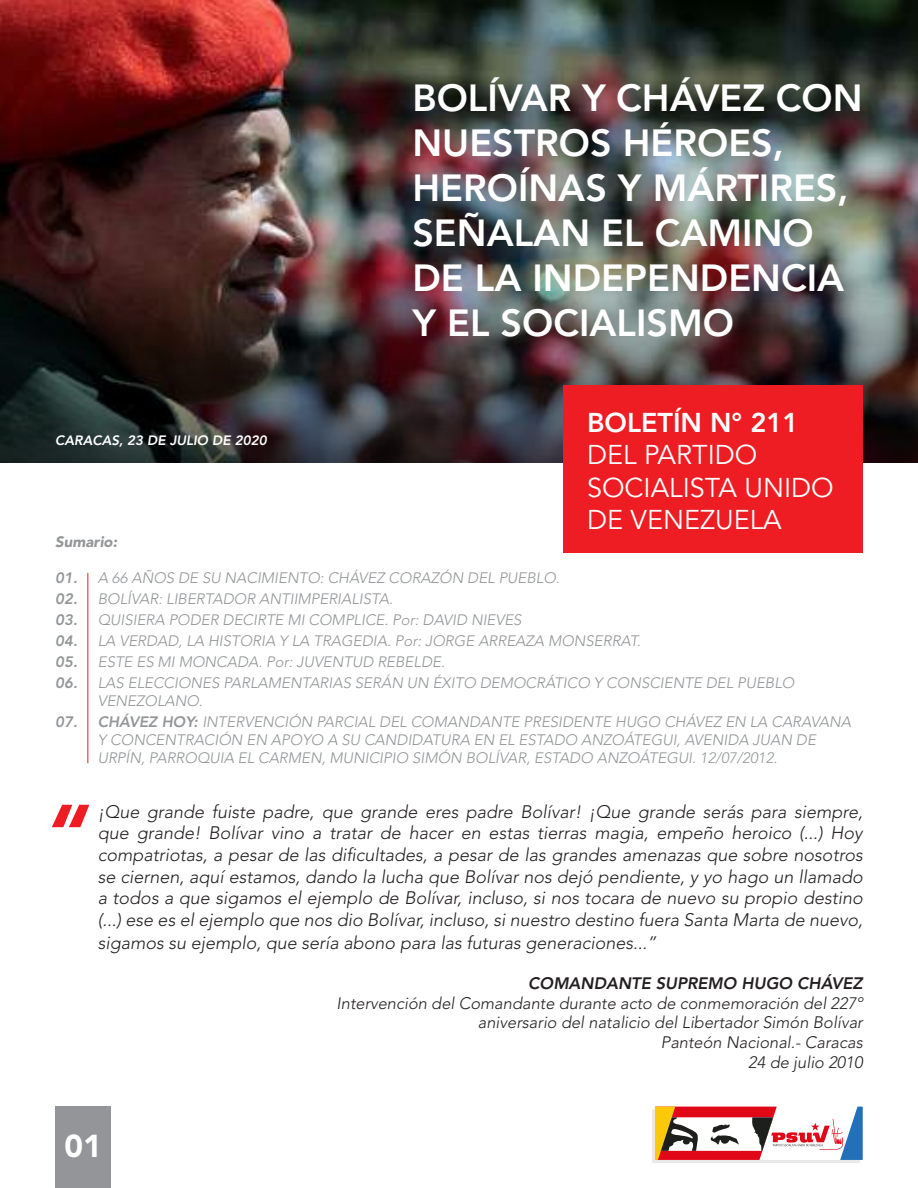
<style>
.page{position:relative;width:918px;height:1188px;background:#fff}
.page>*{position:absolute;margin:0;border:0;box-sizing:border-box;transform-origin:0 0}
.t1{font:italic 900 79.5px "Avenir LT Std";color:#ee1d23}
.t2{font:800 37.5px/45px "Avenir LT Std";color:#fff}
.t3{font:900 31.5px "Avenir LT Std";color:#fff}
.t4{font:27px/32.4px "Avenir LT Std";color:#fff}
.t5{font:800 27px "Avenir LT Std";color:#fff}
.t6{font:italic 300 18px/21.6px "Avenir LT Std";color:#231f20;text-align:justify}
.t7{font:italic 300 16.5px/19.8px "Avenir LT Std";color:#231f20;text-align:right}
.t8{font:italic 800 16.5px "Avenir LT Std";color:#231f20}
.t9{font:italic 300 15px/18px "Avenir LT Std";color:#939598}
.t10{font:italic 900 15px "Avenir LT Std";color:#939598}
.t11{font:italic 800 13.5px "Avenir LT Std";color:#fff}
.s1{font-weight:800}
</style>
<div class="page">
<img style="left:0;top:0;width:918px;height:259px">
<img style="left:0;top:259px;width:918px;height:204px">
<div style="left:55px;top:1107px;width:56px;height:81px;background:#939598"></div>
<div style="left:652px;top:1110px;width:208px;height:53px;background:#231f20;opacity:.1"></div>
<svg style="left:655px;top:1107px;width:208px;height:53px"></svg>
<hr style="left:87px;top:573px;width:1px;height:190px;background:#ee1d23">
<div style="left:563px;top:385px;width:300px;height:168px;background:#ee1d23"></div>
<p class="t11" style="left:55px;top:432px;width:213px">CARACAS, 23 DE JULIO DE 2020</p>
<h2 class="t2" style="left:412px;top:75px;width:452px">BOLÍVAR Y CHÁVEZ CON<br>NUESTROS HÉROES,<br>HEROÍNAS Y MÁRTIRES,<br>SEÑALAN EL CAMINO<br>DE LA INDEPENDENCIA<br>Y EL SOCIALISMO</h2>
<h3 class="t5" style="left:587px;top:406px;width:213px">BOLETÍN N° 211</h3>
<h3 class="t4" style="left:587px;top:440px;width:248px">DEL PARTIDO<br>SOCIALISTA UNIDO<br>DE VENEZUELA</h3>
<p class="t10" style="left:55px;top:533px;width:63px">Sumario:</p>
<p class="t9" style="left:55px;top:569px;width:506px"><span class="s1">01.</span> A 66 AÑOS DE SU NACIMIENTO: CHÁVEZ CORAZÓN DEL PUEBLO.</p>
<p class="t9" style="left:55px;top:590px;width:339px"><span class="s1">02.</span> BOLÍVAR: LIBERTADOR ANTIIMPERIALISTA.</p>
<p class="t9" style="left:55px;top:611px;width:468px"><span class="s1">03.</span> QUISIERA PODER DECIRTE MI COMPLICE. Por: DAVID NIEVES</p>
<p class="t9" style="left:55px;top:632px;width:587px"><span class="s1">04.</span> LA VERDAD, LA HISTORIA Y LA TRAGEDIA. Por: JORGE ARREAZA MONSERRAT.</p>
<p class="t9" style="left:55px;top:653px;width:391px"><span class="s1">05.</span> ESTE ES MI MONCADA. Por: JUVENTUD REBELDE.</p>
<p class="t9" style="left:98px;top:674px;width:698px;text-indent:-43px"><span class="s1">06.</span> LAS ELECCIONES PARLAMENTARIAS SERÁN UN ÉXITO DEMOCRÁTICO Y CONSCIENTE DEL PUEBLO<br>VENEZOLANO.</p>
<p class="t9" style="left:98px;top:713px;width:755px;text-indent:-43px"><span class="s1">07. CHÁVEZ HOY:</span> INTERVENCIÓN PARCIAL DEL COMANDANTE PRESIDENTE HUGO CHÁVEZ EN LA CARAVANA<br>Y CONCENTRACIÓN EN APOYO A SU CANDIDATURA EN EL ESTADO ANZOÁTEGUI, AVENIDA JUAN DE<br>URPÍN, PARROQUIA EL CARMEN, MUNICIPIO SIMÓN BOLÍVAR, ESTADO ANZOÁTEGUI. 12/07/2012.</p>
<h1 class="t1" style="left:44px;top:785px;width:43px">“</h1>
<p class="t6" style="left:98px;top:801px;width:767px">¡Que grande fuiste padre, que grande eres padre Bolívar! ¡Que grande serás para siempre, que grande! Bolívar vino a tratar de hacer en estas tierras magia, empeño heroico (...) Hoy compatriotas, a pesar de las dificultades, a pesar de las grandes amenazas que sobre nosotros se ciernen, aquí estamos, dando la lucha que Bolívar nos dejó pendiente, y yo hago un llamado a todos a que sigamos el ejemplo de Bolívar, incluso, si nos tocara de nuevo su propio destino (...) ese es el ejemplo que nos dio Bolívar, incluso, si nuestro destino fuera Santa Marta de nuevo,</p>
<p class="t6" style="left:98px;top:932px;width:560px">sigamos su ejemplo, que sería abono para las futuras generaciones...”</p>
<p class="t8" style="left:528px;top:973px;width:336px">COMANDANTE SUPREMO HUGO CHÁVEZ</p>
<p class="t7" style="left:337px;top:993px;width:528px">Intervención del Comandante durante acto de conmemoración del 227º aniversario del natalicio del Libertador Simón Bolívar<br>Panteón Nacional.- Caracas<br>24 de julio 2010</p>
<h3 class="t3" style="left:65px;top:1127px;width:39px">01</h3>
</div>
